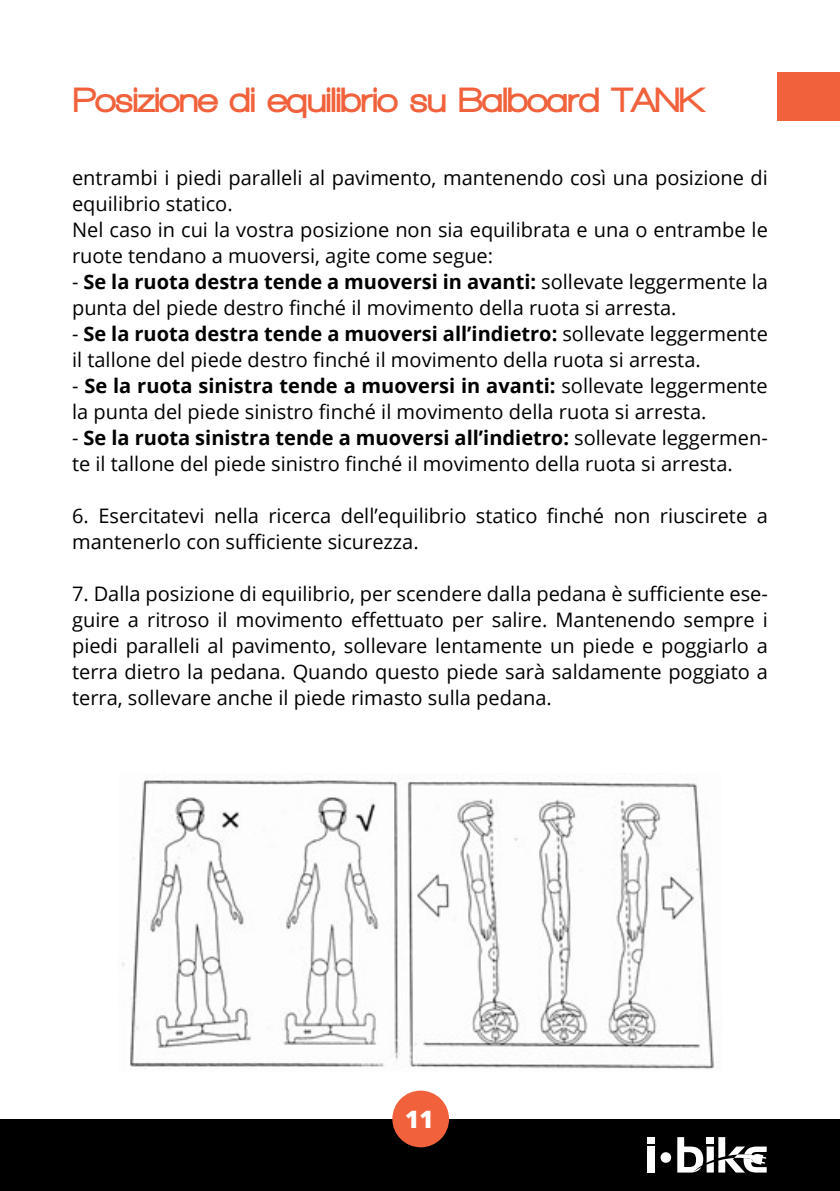
<style>
.page{position:relative;width:840px;height:1191px;background:#fff}
.page>*{position:absolute;margin:0;border:0;box-sizing:border-box;transform-origin:0 0}
.t1{font:900 36px "Walkway";color:#f1613c}
.t2{font:800 24px "Open Sans";color:#fff}
.t3{font:20px/26px "Open Sans";color:#000}
.s1{font-weight:700}
</style>
<div class="page">
<div style="left:0;top:1119px;width:839px;height:72px;background:#000"></div>
<div style="left:392px;top:1090px;width:57px;height:57px;background:#f1613c;border-radius:50%"></div>
<svg style="left:660px;top:1152px;width:11px;height:11px"></svg>
<div style="left:646px;top:1137px;width:8px;height:6px;background:#fff"></div>
<div style="left:646px;top:1146px;width:8px;height:26px;background:#fff"></div>
<svg style="left:677px;top:1137px;width:89px;height:35px"></svg>
<div style="left:776px;top:72px;width:63px;height:48px;background:#f1613c"></div>
<img style="left:122px;top:776px;width:592px;height:293px">
<h1 class="t1" style="left:73px;top:80px;width:631px">Posizione di equilibrio su Balboard TANK</h1>
<p class="t3" style="left:72px;top:164px;width:697px">entrambi i piedi paralleli al pavimento, mantenendo così una posizione di equilibrio statico.<br>Nel caso in cui la vostra posizione non sia equilibrata e una o entrambe le ruote tendano a muoversi, agite come segue:</p>
<p class="t3" style="left:72px;top:268px;width:697px">- <span class="s1">Se la ruota destra tende a muoversi in avanti:</span> sollevate leggermente la punta del piede destro finché il movimento della ruota si arresta.</p>
<p class="t3" style="left:72px;top:320px;width:697px">- <span class="s1">Se la ruota destra tende a muoversi all’indietro:</span> sollevate leggermente il tallone del piede destro finché il movimento della ruota si arresta.</p>
<p class="t3" style="left:72px;top:372px;width:697px">- <span class="s1">Se la ruota sinistra tende a muoversi in avanti:</span> sollevate leggermente la punta del piede sinistro finché il movimento della ruota si arresta.</p>
<p class="t3" style="left:72px;top:424px;width:697px">- <span class="s1">Se la ruota sinistra tende a muoversi all’indietro:</span> sollevate leggermen&shy;te il tallone del piede sinistro finché il movimento della ruota si arresta.</p>
<p class="t3" style="left:72px;top:502px;width:697px">6. Esercitatevi nella ricerca dell’equilibrio statico finché non riuscirete a mantenerlo con sufficiente sicurezza.</p>
<p class="t3" style="left:72px;top:580px;width:697px;text-align:justify">7. Dalla posizione di equilibrio, per scendere dalla pedana è sufficiente ese&shy;guire a ritroso il movimento effettuato per salire. Mantenendo sempre i piedi paralleli al pavimento, sollevare lentamente un piede e poggiarlo a terra dietro la pedana. Quando questo piede sarà saldamente poggiato a terra, sollevare anche il piede rimasto sulla pedana.</p>
<p class="t2" style="left:405px;top:1101px;width:30px">11</p>
</div>
